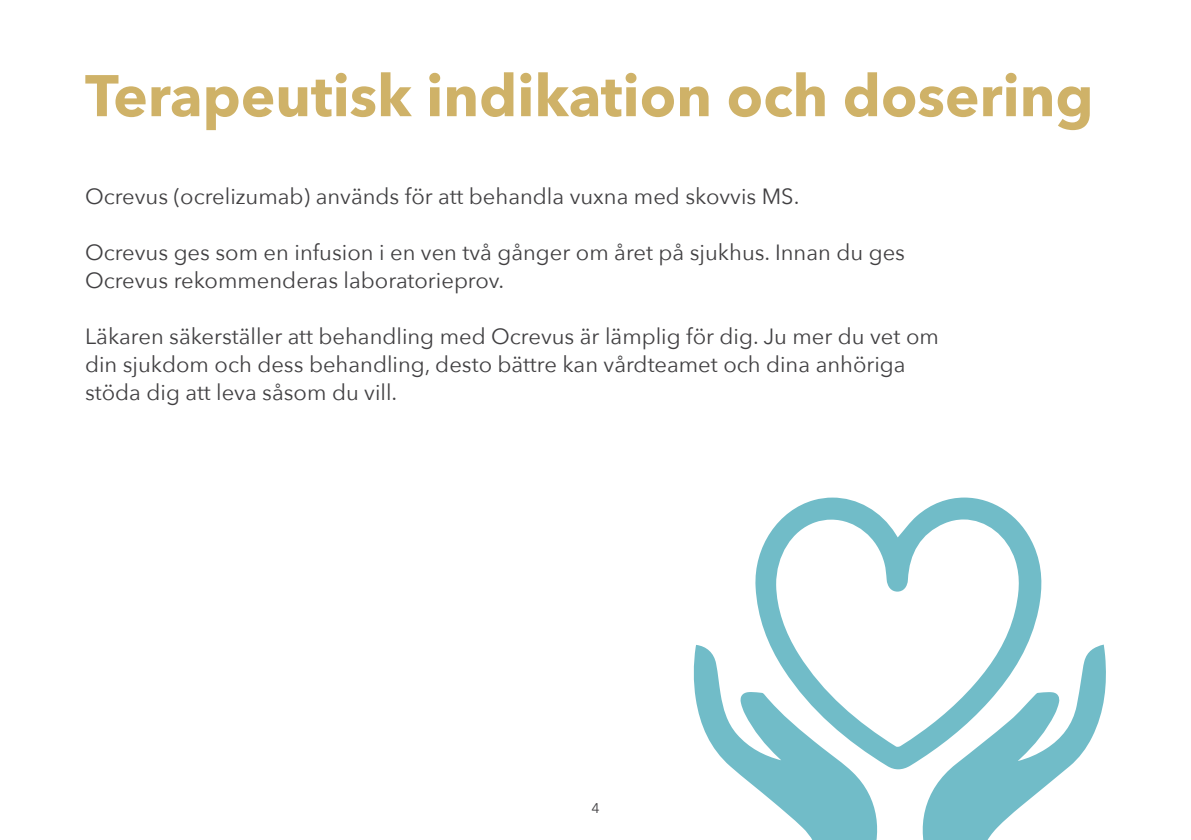
<style>
.page{position:relative;width:1191px;height:840px;background:#fff}
.page>*{position:absolute;margin:0;border:0;box-sizing:border-box;transform-origin:0 0}
.t1{font:700 58px "Avenir Next";color:#cfb268}
.t2{font:22px/28px "Avenir Next";color:#414042}
.t3{font:14px "Avenir Next";color:#414042}
</style>
<div class="page">
<svg style="left:922px;top:644px;width:184px;height:195px"></svg>
<svg style="left:693px;top:645px;width:185px;height:194px"></svg>
<svg style="left:753px;top:497px;width:290px;height:271px"></svg>
<h1 class="t1" style="left:85px;top:46px;width:1010px">Terapeutisk indikation och dosering</h1>
<p class="t2" style="left:85px;top:181px;width:716px">Ocrevus (ocrelizumab) används för att behandla vuxna med skovvis MS.</p>
<p class="t2" style="left:85px;top:237px;width:821px">Ocrevus ges som en infusion i en ven två gånger om året på sjukhus. Innan du ges<br>Ocrevus rekommenderas laboratorieprov.</p>
<p class="t2" style="left:85px;top:321px;width:855px">Läkaren säkerställer att behandling med Ocrevus är lämplig för dig. Ju mer du vet om din sjukdom och dess behandling, desto bättre kan vårdteamet och dina anhöriga stöda dig att leva såsom du vill.</p>
<p class="t3" style="left:591px;top:795px;width:10px">4</p>
</div>
